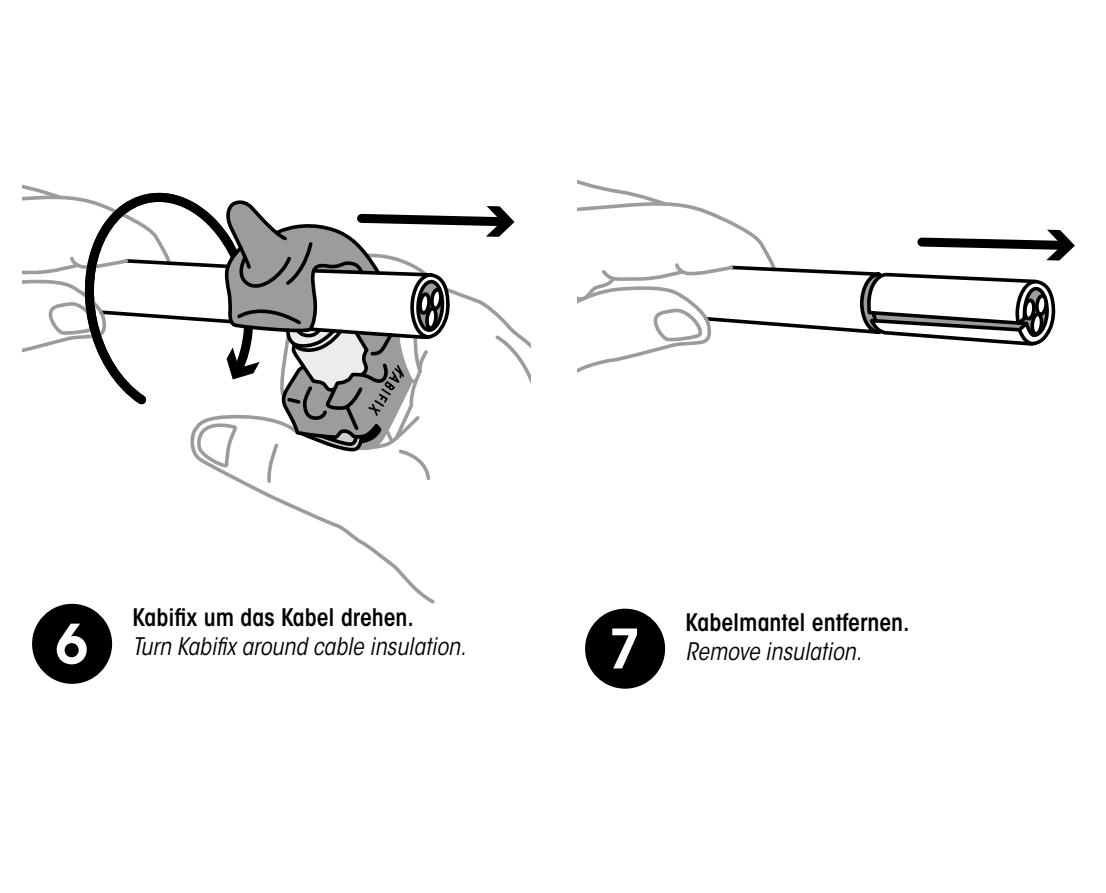
<style>
.page{position:relative;width:1106px;height:893px;background:#fff}
.page>*{position:absolute;margin:0;border:0;box-sizing:border-box;transform-origin:0 0}
.t1{font:600 54px "ITC Avant Garde Std";color:#fff}
.t2{font:italic condensed 24px/28.8px "ITC Avant Garde Std";color:#000}
.t3{font:600 condensed 24px "ITC Avant Garde Std";color:#000}
.s1{font-weight:600;font-style:normal}
</style>
<div class="page">
<svg style="left:23px;top:185px;width:507px;height:439px"></svg>
<div style="left:32px;top:604px;width:80px;height:80px;background:#000;border-radius:50%"></div>
<svg style="left:577px;top:180px;width:497px;height:193px"></svg>
<div style="left:585px;top:609px;width:80px;height:80px;background:#000;border-radius:50%"></div>
<p class="t1" style="left:55px;top:610px;width:34px">6</p>
<p class="t2" style="left:133px;top:604px;width:335px"><span class="s1">Kabifix um das Kabel drehen.<br></span>Turn Kabifix around cable insulation.</p>
<p class="t3" style="left:685px;top:607px;width:226px">Kabelmantel entfernen.</p>
<p class="t1" style="left:608px;top:615px;width:34px">7</p>
<p class="t2" style="left:685px;top:637px;width:178px">Remove insulation.</p>
</div>
